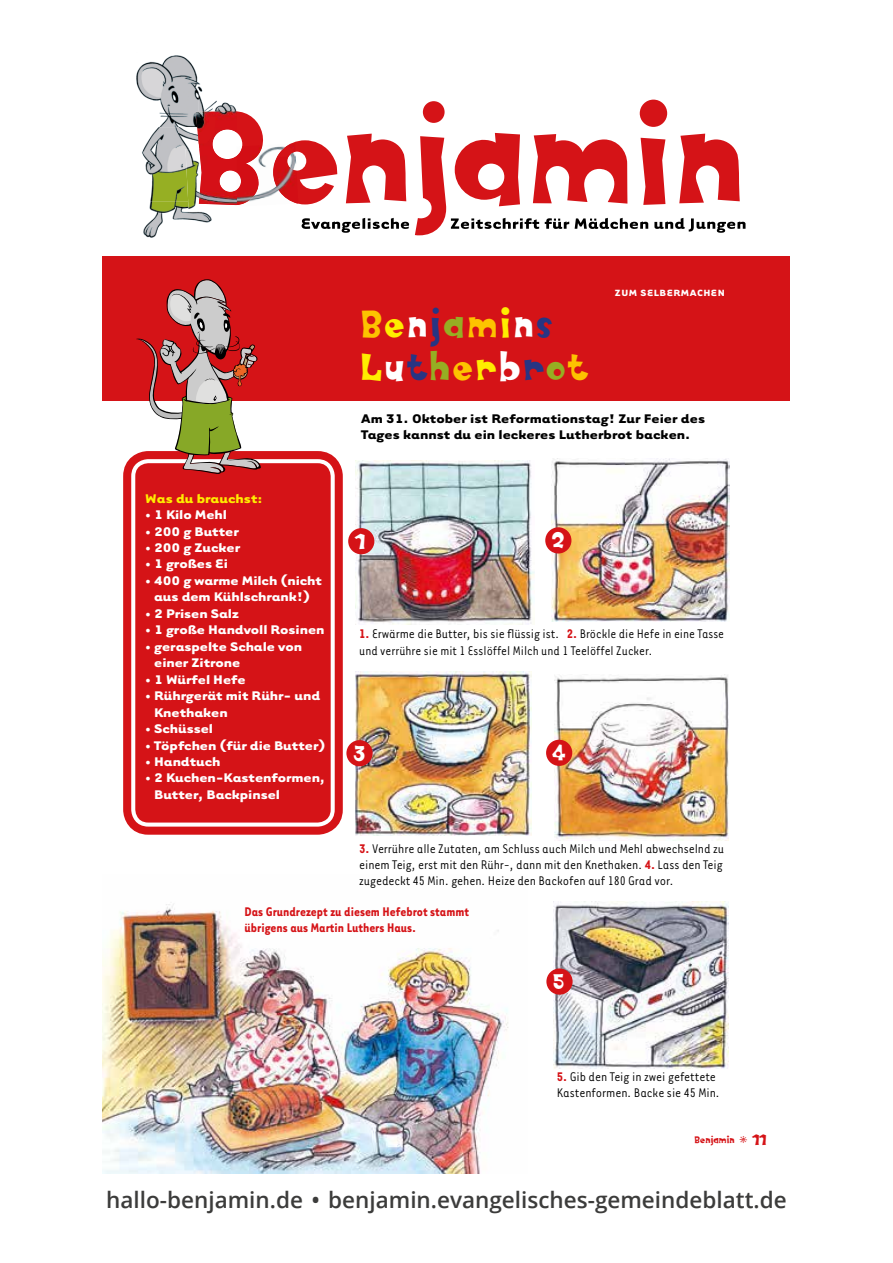
<style>
.page{position:relative;width:893px;height:1263px;background:#fff}
.page>*{position:absolute;margin:0;border:0;box-sizing:border-box;transform-origin:0 0}
.t1{font:41.55px/42.8px "Knobcheese";color:#fdc300}
.t2{font:23.1px "Knobcheese";color:#fff}
.t3{font:600 22.5px "Open Sans";color:#3c3c3b}
.t4{font:14.4px/16.5px "Tarzana Narrow";letter-spacing:-.005em;color:#000}
.t5{font:700 14.4px/16.5px "Tarzana Wide";letter-spacing:-.005em;color:#fff}
.t6{font:700 14.4px/16.5px "Tarzana Wide";color:#000}
.t7{font:700 14.4px/16.5px "Tarzana Narrow";color:#d51317}
.t8{font:700 14.4px "Tarzana Wide";color:#ffed00}
.t9{font:700 10.35px "Tarzana Wide";letter-spacing:.05em;color:#fff}
.t10{font:10.35px "Knobcheese";letter-spacing:-.05em;color:#d51317}
.s1{color:#ffed00}
.s2{color:#fff}
.s3{color:#283583}
.s4{color:#96ae23}
.s5{font-weight:700;color:#d51317}
.s6{font-size:16.2px}
</style>
<div class="page">
<svg style="left:237px;top:100px;width:503px;height:135px"></svg>
<img style="left:237px;top:205px;width:60px;height:2px">
<img style="left:237px;top:144px;width:61px;height:61px">
<img style="left:136px;top:55px;width:63px;height:146px">
<img style="left:199px;top:83px;width:38px;height:28px">
<img style="left:143px;top:201px;width:69px;height:37px">
<img style="left:196px;top:111px;width:41px;height:36px">
<img style="left:185px;top:147px;width:52px;height:62px">
<svg style="left:198px;top:116px;width:18px;height:28px"></svg>
<svg style="left:277px;top:145px;width:18px;height:12px"></svg>
<svg style="left:302px;top:218px;width:443px;height:15px"></svg>
<img style="left:103px;top:904px;width:406px;height:269px">
<img style="left:355px;top:461px;width:179px;height:164px">
<img style="left:551px;top:459px;width:178px;height:163px">
<img style="left:355px;top:671px;width:177px;height:165px">
<img style="left:554px;top:675px;width:175px;height:165px">
<img style="left:553px;top:902px;width:176px;height:167px">
<div style="left:135px;top:463px;width:196px;height:359px;background:#d51317;border-radius:13px"></div>
<div style="left:123px;top:451px;width:220px;height:384px;border:8px solid #d51317;border-radius:21px"></div>
<div style="left:139px;top:467px;width:188px;height:351px;border:8px solid #d51317;border-radius:5px"></div>
<div style="left:103px;top:256px;width:687px;height:144px;background:#d51317"></div>
<svg style="left:136px;top:279px;width:126px;height:196px"></svg>
<div style="left:348px;top:528px;width:26px;height:26px;background:#d51317;border-radius:50%"></div>
<div style="left:545px;top:527px;width:26px;height:26px;background:#d51317;border-radius:50%"></div>
<div style="left:346px;top:740px;width:27px;height:26px;background:#d51317;border-radius:50%"></div>
<div style="left:546px;top:740px;width:26px;height:26px;background:#d51317;border-radius:50%"></div>
<div style="left:546px;top:968px;width:27px;height:27px;background:#d51317;border-radius:50%"></div>
<h1 class="t1" style="left:359px;top:304px;width:231px">B<span class="s1">e</span><span class="s2">n</span><span class="s3">j</span><span class="s4">a</span>m<span class="s1">i</span><span class="s2">n</span><span class="s3">s<br></span><span class="s1">L</span><span class="s2">u</span><span class="s3">t</span><span class="s4">h</span>e<span class="s1">r</span><span class="s2">b</span><span class="s3">r</span><span class="s4">o</span>t</h1>
<p class="t9" style="left:615px;top:286px;width:111px">Zum seLbeRmAchen</p>
<p class="t8" style="left:145px;top:489px;width:119px">Was du brauchst:</p>
<p class="t5" style="left:145px;top:505px;width:83px">• 1 Kilo mehl</p>
<p class="t5" style="left:145px;top:522px;width:95px">• 200 g butter</p>
<p class="t5" style="left:145px;top:538px;width:96px">• 200 g Zucker</p>
<p class="t5" style="left:145px;top:555px;width:84px">• 1 großes ei</p>
<p class="t5" style="left:145px;top:571px;width:178px;text-align:center">• 400 g warme milch (nicht aus dem Kühlschrank!)</p>
<p class="t5" style="left:145px;top:604px;width:95px">• 2 Prisen salz</p>
<p class="t5" style="left:145px;top:621px;width:181px">• 1 große handvoll Rosinen</p>
<p class="t5" style="left:154px;top:637px;width:149px;text-indent:-9px">• geraspelte schale von einer Zitrone</p>
<p class="t5" style="left:145px;top:670px;width:102px">• 1 Würfel hefe</p>
<p class="t5" style="left:154px;top:687px;width:168px;text-indent:-9px">• Rührgerät mit Rühr- und<br>Knethaken</p>
<p class="t5" style="left:145px;top:719px;width:69px">• schüssel</p>
<p class="t5" style="left:145px;top:736px;width:182px">• Töpfchen (für die butter)</p>
<p class="t5" style="left:145px;top:752px;width:77px">• handtuch</p>
<p class="t5" style="left:154px;top:769px;width:173px;text-indent:-9px">• 2 Kuchen-Kastenformen, butter, backpinsel</p>
<p class="t6" style="left:361px;top:409px;width:345px">Am 31. Oktober ist Reformationstag! Zur Feier des<br>Tages kannst du ein leckeres Lutherbrot backen.</p>
<h2 class="t2" style="left:355px;top:528px;width:13px">1</h2>
<h2 class="t2" style="left:551px;top:526px;width:15px">2</h2>
<p class="t4" style="left:359px;top:625px;width:366px"><span class="s5">1.</span> Erwärme die Butter, bis sie flüssig ist. <span class="s5">2.</span> Bröckle die Hefe in eine Tasse und verrühre sie mit 1 Esslöffel Milch und 1 Teelöffel Zucker.</p>
<h2 class="t2" style="left:353px;top:740px;width:14px">3</h2>
<h2 class="t2" style="left:552px;top:739px;width:16px">4</h2>
<p class="t4" style="left:359px;top:839px;width:366px;text-align:justify"><span class="s5">3.</span> Verrühre alle Zutaten, am Schluss auch Milch und Mehl abwechselnd zu einem Teig, erst mit den Rühr-, dann mit den Knethaken. <span class="s5">4.</span> Lass den Teig zugedeckt 45 Min. gehen. Heize den Backofen auf 180 Grad vor.</p>
<p class="t7" style="left:245px;top:902px;width:226px">Das Grundrezept zu diesem Hefebrot stammt übrigens aus Martin Luthers Haus.</p>
<h2 class="t2" style="left:552px;top:968px;width:14px">5</h2>
<p class="t4" style="left:557px;top:1067px;width:165px"><span class="s5">5.</span> Gib den Teig in zwei gefettete<br>Kastenformen. Backe sie 45 Min.</p>
<p class="t10" style="left:694px;top:1134px;width:75px">Benjamin ∆ <span class="s6">11</span></p>
<h3 class="t3" style="left:106px;top:1184px;width:682px">hallo-benjamin.de • benjamin.evangelisches-gemeindeblatt.de</h3>
</div>
